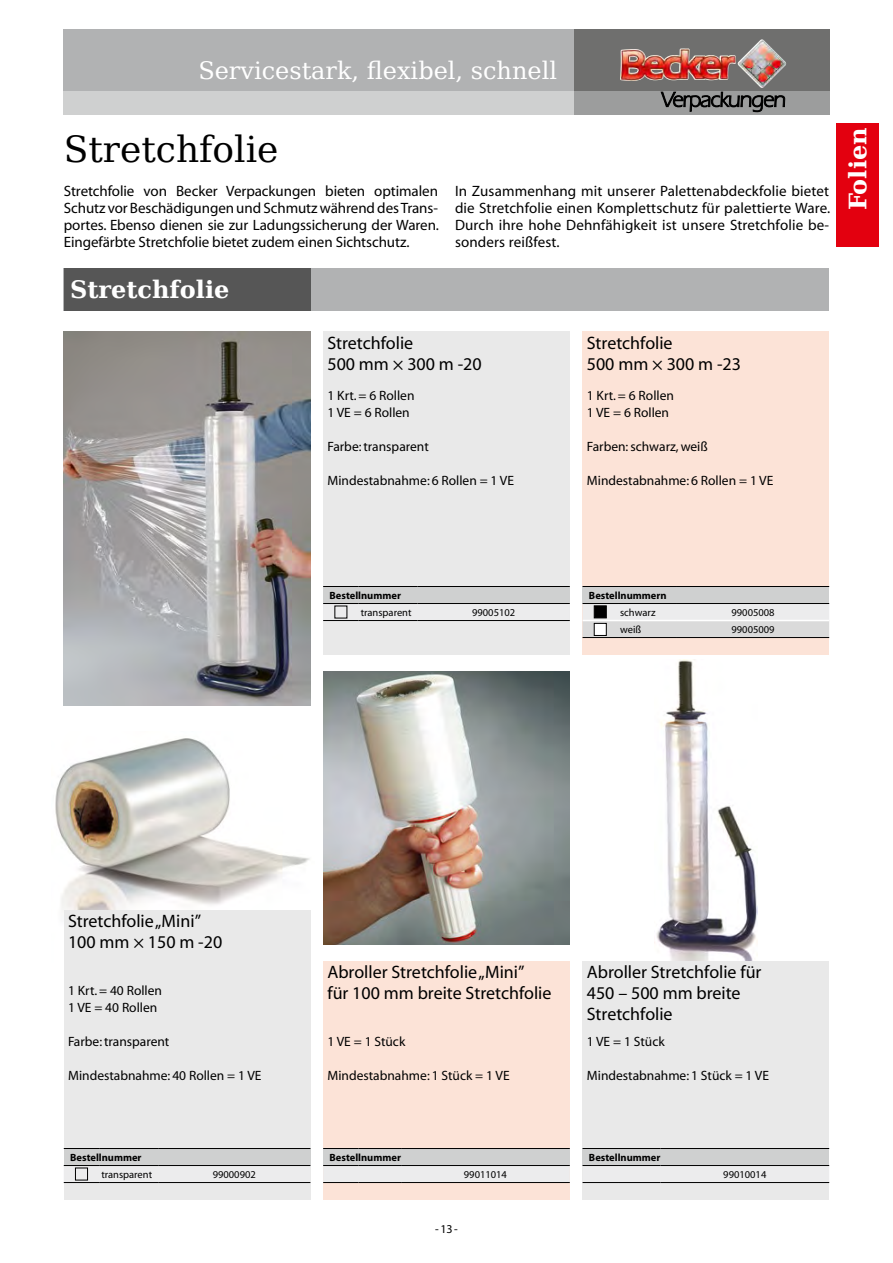
<style>
.page{position:relative;width:893px;height:1263px;background:#fff}
.page>*{position:absolute;margin:0;border:0;box-sizing:border-box;transform-origin:0 0}
.t1{font:36px "Bitstream Vera Serif";color:#000}
.t2{font:24px "Bitstream Vera Serif";color:#fff}
.t3{font:700 24px "Bitstream Vera Serif";color:#fff}
.t4{font:18px/21px "Myriad";color:#000}
.t5{font:15px/17px "Myriad";letter-spacing:-.005em;color:#000;text-align:justify}
.t6{font:13.5px/17px "Myriad";color:#000}
.t7{font:12px "Myriad Pro";color:#000}
.t8{font:10.5px "Myriad";color:#000}
.t9{font:700 10.5px "Myriad";color:#000}
</style>
<div class="page">
<div style="left:64px;top:30px;width:765px;height:85px;background:#b1b2b3"></div>
<div style="left:574px;top:30px;width:255px;height:85px;background:#6f6f6e"></div>
<div style="left:64px;top:91px;width:510px;height:24px;background:#cfd0d0"></div>
<div style="left:574px;top:91px;width:255px;height:24px;background:#9c9d9d"></div>
<svg style="left:661px;top:92px;width:124px;height:20px"></svg>
<img style="left:620px;top:39px;width:166px;height:49px">
<img style="left:656px;top:660px;width:101px;height:301px">
<img style="left:55px;top:738px;width:256px;height:240px">
<div style="left:323px;top:332px;width:247px;height:323px;background:#e9e9e9"></div>
<div style="left:583px;top:332px;width:246px;height:323px;background:#fce3d7"></div>
<div style="left:323px;top:586px;width:247px;height:17px;background:#cfd0d0"></div>
<svg style="left:334px;top:605px;width:14px;height:14px"></svg>
<hr style="left:323px;top:586px;width:36px;height:1px;background:#000">
<hr style="left:359px;top:586px;width:59px;height:1px;background:#000">
<hr style="left:418px;top:586px;width:152px;height:1px;background:#000">
<hr style="left:323px;top:603px;width:36px;height:1px;background:#000">
<hr style="left:359px;top:603px;width:59px;height:1px;background:#000">
<hr style="left:418px;top:603px;width:152px;height:1px;background:#000">
<hr style="left:323px;top:620px;width:36px;height:1px;background:#000">
<hr style="left:359px;top:620px;width:59px;height:1px;background:#000">
<hr style="left:418px;top:620px;width:152px;height:1px;background:#000">
<div style="left:323px;top:961px;width:247px;height:238px;background:#fce3d7"></div>
<div style="left:583px;top:961px;width:246px;height:238px;background:#e9e9e9"></div>
<div style="left:323px;top:1148px;width:247px;height:17px;background:#cfd0d0"></div>
<div style="left:323px;top:1166px;width:247px;height:16px;background:#ececed"></div>
<hr style="left:323px;top:1148px;width:36px;height:1px;background:#000">
<hr style="left:359px;top:1148px;width:42px;height:1px;background:#000">
<hr style="left:401px;top:1148px;width:169px;height:1px;background:#000">
<hr style="left:323px;top:1165px;width:36px;height:1px;background:#000">
<hr style="left:359px;top:1165px;width:42px;height:1px;background:#000">
<hr style="left:401px;top:1165px;width:169px;height:1px;background:#000">
<hr style="left:323px;top:1182px;width:36px;height:1px;background:#000">
<hr style="left:359px;top:1182px;width:42px;height:1px;background:#000">
<hr style="left:401px;top:1182px;width:169px;height:1px;background:#000">
<div style="left:583px;top:1148px;width:246px;height:17px;background:#cfd0d0"></div>
<hr style="left:583px;top:1148px;width:35px;height:1px;background:#000">
<hr style="left:618px;top:1148px;width:42px;height:1px;background:#000">
<hr style="left:660px;top:1148px;width:169px;height:1px;background:#000">
<hr style="left:583px;top:1165px;width:35px;height:1px;background:#000">
<hr style="left:618px;top:1165px;width:42px;height:1px;background:#000">
<hr style="left:660px;top:1165px;width:169px;height:1px;background:#000">
<hr style="left:583px;top:1182px;width:35px;height:1px;background:#000">
<hr style="left:618px;top:1182px;width:42px;height:1px;background:#000">
<hr style="left:660px;top:1182px;width:169px;height:1px;background:#000">
<div style="left:583px;top:586px;width:246px;height:17px;background:#cfd0d0"></div>
<svg style="left:583px;top:604px;width:246px;height:33px;background:#e2e2e3"></svg>
<hr style="left:583px;top:586px;width:35px;height:1px;background:#000">
<hr style="left:618px;top:586px;width:59px;height:1px;background:#000">
<hr style="left:677px;top:586px;width:152px;height:1px;background:#000">
<hr style="left:583px;top:603px;width:35px;height:1px;background:#000">
<hr style="left:618px;top:603px;width:59px;height:1px;background:#000">
<hr style="left:677px;top:603px;width:152px;height:1px;background:#000">
<hr style="left:583px;top:637px;width:35px;height:1px;background:#000">
<hr style="left:618px;top:637px;width:59px;height:1px;background:#000">
<hr style="left:677px;top:637px;width:152px;height:1px;background:#000">
<hr style="left:583px;top:620px;width:35px;height:1px;background:#fff">
<hr style="left:618px;top:620px;width:59px;height:1px;background:#fff">
<hr style="left:677px;top:620px;width:152px;height:1px;background:#fff">
<div style="left:594px;top:605px;width:13px;height:13px;background:#000;border:1px solid #000"></div>
<div style="left:594px;top:623px;width:13px;height:13px;background:#fff;border:1px solid #000"></div>
<img style="left:64px;top:332px;width:246px;height:374px">
<img style="left:323px;top:672px;width:247px;height:272px">
<div style="left:64px;top:910px;width:246px;height:289px;background:#e9e9e9"></div>
<div style="left:64px;top:1148px;width:246px;height:17px;background:#cfd0d0"></div>
<svg style="left:75px;top:1167px;width:13px;height:14px"></svg>
<hr style="left:64px;top:1148px;width:35px;height:1px;background:#000">
<hr style="left:99px;top:1148px;width:59px;height:1px;background:#000">
<hr style="left:158px;top:1148px;width:152px;height:1px;background:#000">
<hr style="left:64px;top:1165px;width:35px;height:1px;background:#000">
<hr style="left:99px;top:1165px;width:59px;height:1px;background:#000">
<hr style="left:158px;top:1165px;width:152px;height:1px;background:#000">
<hr style="left:64px;top:1182px;width:35px;height:1px;background:#000">
<hr style="left:99px;top:1182px;width:59px;height:1px;background:#000">
<hr style="left:158px;top:1182px;width:152px;height:1px;background:#000">
<div style="left:75px;top:1168px;width:13px;height:12px;border:1px solid #000"></div>
<div style="left:64px;top:268px;width:765px;height:42px;background:#b1b2b3"></div>
<div style="left:64px;top:268px;width:246px;height:42px;background:#565656"></div>
<div style="left:836px;top:123px;width:43px;height:124px;background:#e3000f"></div>
<h2 class="t2" style="left:198px;top:57px;width:360px">Servicestark, flexibel, schnell</h2>
<h1 class="t1" style="left:64px;top:128px;width:216px">Stretchfolie</h1>
<p class="t5" style="left:64px;top:183px;width:377px">Stretchfolie von Becker Verpackungen bieten optimalen Schutz vor Beschädigungen und Schmutz während des Trans&shy;portes. Ebenso dienen sie zur Ladungssicherung der Waren.<br>Eingefärbte Stretchfolie bietet zudem einen Sichtschutz.</p>
<p class="t5" style="left:455px;top:183px;width:377px">In Zusammenhang mit unserer Palettenabdeckfolie bietet die Stretchfolie einen Komplettschutz für palettierte Ware.<br>Durch ihre hohe Dehnfähigkeit ist unsere Stretchfolie be&shy;sonders reißfest.</p>
<h2 class="t3" style="left:70px;top:276px;width:161px">Stretchfolie</h2>
<p class="t4" style="left:327px;top:333px;width:156px">Stretchfolie<br>500 mm × 300 m -20</p>
<p class="t6" style="left:327px;top:387px;width:89px">1 Krt. = 6 Rollen<br>1 VE = 6 Rollen</p>
<p class="t6" style="left:327px;top:438px;width:103px">Farbe: transparent</p>
<p class="t6" style="left:327px;top:472px;width:188px">Mindestabnahme: 6 Rollen = 1 VE</p>
<p class="t4" style="left:587px;top:333px;width:156px">Stretchfolie<br>500 mm × 300 m -23</p>
<p class="t6" style="left:587px;top:387px;width:89px">1 Krt. = 6 Rollen<br>1 VE = 6 Rollen</p>
<p class="t6" style="left:587px;top:438px;width:123px">Farben: schwarz, weiß</p>
<p class="t6" style="left:587px;top:472px;width:188px">Mindestabnahme: 6 Rollen = 1 VE</p>
<h2 class="t3" style="left:844px;top:210px;width:84px;rotate:-90deg">Folien</h2>
<p class="t9" style="left:330px;top:590px;width:73px">Bestellnummer</p>
<p class="t8" style="left:361px;top:607px;width:52px">transparent</p>
<p class="t8" style="left:472px;top:607px;width:45px">99005102</p>
<p class="t9" style="left:589px;top:590px;width:79px">Bestellnummern</p>
<p class="t8" style="left:620px;top:607px;width:37px">schwarz</p>
<p class="t8" style="left:731px;top:607px;width:45px">99005008</p>
<p class="t8" style="left:620px;top:624px;width:23px">weiß</p>
<p class="t8" style="left:731px;top:624px;width:45px">99005009</p>
<p class="t4" style="left:68px;top:911px;width:156px">Stretchfolie „Mini”<br>100 mm × 150 m -20</p>
<p class="t6" style="left:68px;top:983px;width:96px">1 Krt. = 40 Rollen<br>1 VE = 40 Rollen</p>
<p class="t6" style="left:68px;top:1034px;width:103px">Farbe: transparent</p>
<p class="t6" style="left:68px;top:1068px;width:195px">Mindestabnahme: 40 Rollen = 1 VE</p>
<p class="t9" style="left:70px;top:1152px;width:73px">Bestellnummer</p>
<p class="t8" style="left:101px;top:1169px;width:52px">transparent</p>
<p class="t8" style="left:213px;top:1169px;width:45px">99000902</p>
<p class="t4" style="left:327px;top:962px;width:225px">Abroller Stretchfolie „Mini”<br>für 100 mm breite Stretchfolie</p>
<p class="t6" style="left:327px;top:1034px;width:79px">1 VE = 1 Stück</p>
<p class="t6" style="left:327px;top:1068px;width:184px">Mindestabnahme: 1 Stück = 1 VE</p>
<p class="t4" style="left:587px;top:962px;width:176px">Abroller Stretchfolie für<br>450 – 500 mm breite<br>Stretchfolie</p>
<p class="t6" style="left:587px;top:1034px;width:79px">1 VE = 1 Stück</p>
<p class="t6" style="left:587px;top:1068px;width:184px">Mindestabnahme: 1 Stück = 1 VE</p>
<p class="t9" style="left:330px;top:1152px;width:73px">Bestellnummer</p>
<p class="t9" style="left:589px;top:1152px;width:73px">Bestellnummer</p>
<p class="t8" style="left:464px;top:1169px;width:45px">99011014</p>
<p class="t8" style="left:723px;top:1169px;width:45px">99010014</p>
<p class="t7" style="left:435px;top:1222px;width:24px">-13-</p>
</div>
